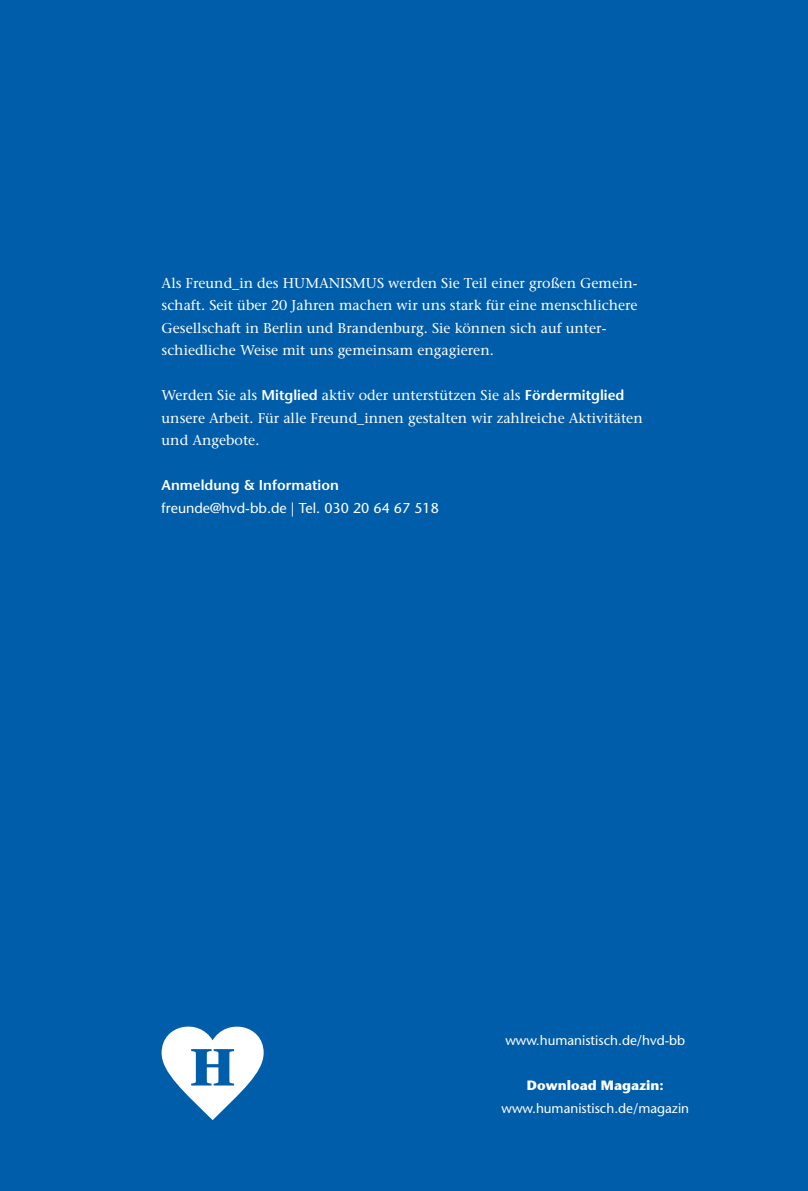
<style>
.page{position:relative;width:808px;height:1191px;background:#005da9}
.page>*{position:absolute;margin:0;border:0;box-sizing:border-box;transform-origin:0 0}
.t1{font:14.25px/22.5px "Stone Serif";color:#fff}
.t2{font:14.25px "Stone Sans";color:#fff}
.t3{font:600 14.25px "Stone Sans";color:#fff}
.t4{font:13.5px "Stone Sans";color:#fff}
.t5{font:700 13.5px "Stone Sans";color:#fff}
.s1{font-family:"Stone Sans";font-weight:600}
</style>
<div class="page">
<svg style="left:162px;top:1026px;width:102px;height:94px"></svg>
<p class="t1" style="left:162px;top:271px;width:477px">Als Freund_in des HUMANISMUS werden Sie Teil einer großen Gemein&shy;schaft. Seit über 20 Jahren machen wir uns stark für eine menschlichere Gesellschaft in Berlin und Brandenburg. Sie können sich auf unter&shy;schiedliche Weise mit uns gemeinsam engagieren.</p>
<p class="t1" style="left:162px;top:384px;width:483px">Werden Sie als <span class="s1">Mitglied</span> aktiv oder unterstützen Sie als <span class="s1">Fördermitglied </span>unsere Arbeit. Für alle Freund_innen gestalten wir zahlreiche Aktivitäten und Angebote.</p>
<p class="t3" style="left:162px;top:477px;width:179px">Anmeldung &amp; Information</p>
<p class="t2" style="left:162px;top:499px;width:279px">freunde@hvd-bb.de | Tel. 030 20 64 67 518</p>
<p class="t4" style="left:505px;top:1032px;width:181px">www.humanistisch.de/hvd-bb</p>
<p class="t5" style="left:527px;top:1077px;width:138px">Download Magazin:</p>
<p class="t4" style="left:502px;top:1100px;width:189px">www.humanistisch.de/magazin</p>
</div>
